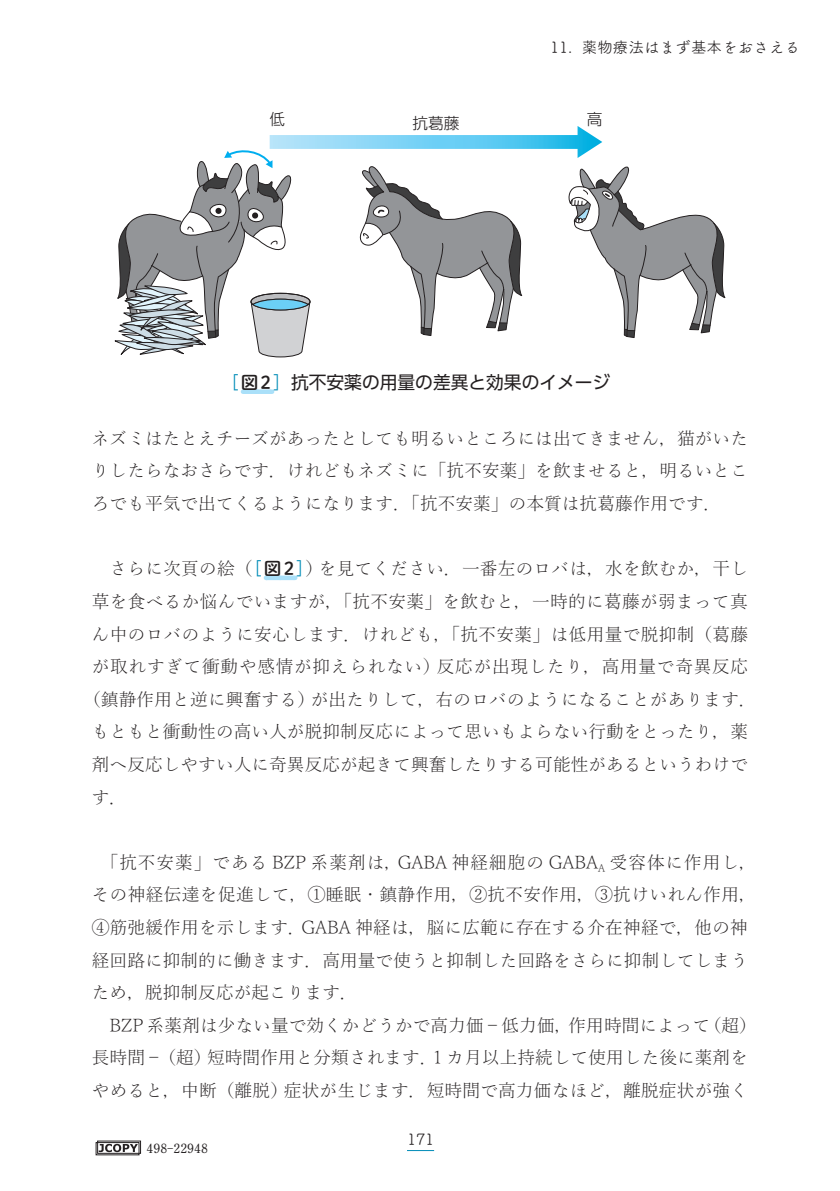
<style>
.page{position:relative;width:840px;height:1191px;background:#fff}
.page>*{position:absolute;margin:0;border:0;box-sizing:border-box;transform-origin:0 0}
.t1{font:300 17.8px/32.6px "Yu Min Pr 6 N";letter-spacing:.005em;color:#231f20}
.t2{font:300 17.8px "Yu Min Pr 6 N";letter-spacing:.035em;color:#231f20}
.t3{font:17.8px "UD Shin Go Pr 6";color:#231f20}
.t4{font:15.6px "Tsuku B Rd Gothic";color:#231f20}
.t5{font:300 15.6px "UD Shin Go Pr 6";color:#231f20}
.t6{font:700 12.8px "Futo Min A101 Pr 6";color:#231f20}
.s1{font-weight:300;color:#008cb7}
.s2{font-family:"Shuei M Go Std B"}
.s3{font-family:"UD Shin Go Pr 6";color:#008cb7}
.s4{font-family:"Shuei M Go Std B";font-weight:400}
</style>
<div class="page">
<svg style="left:407px;top:1150px;width:27px;height:1px"></svg>
<svg style="left:95px;top:1141px;width:47px;height:15px"></svg>
<svg style="left:99px;top:1144px;width:38px;height:7px"></svg>
<div style="left:96px;top:1142px;width:43px;height:13px;border:1px solid #231f20"></div>
<div style="left:97px;top:1140px;width:44px;height:13px;border:1px solid #231f20"></div>
<div style="left:266px;top:575px;width:28px;height:5px;background:#aae0f9"></div>
<div style="left:243px;top:389px;width:28px;height:5px;background:#aae0f9"></div>
<svg style="left:114px;top:126px;width:611px;height:232px"></svg>
<p class="t4" style="left:550px;top:36px;width:251px">11. 薬物療法はまず基本をおさえる</p>
<p class="t5" style="left:269px;top:107px;width:17px">低</p>
<p class="t5" style="left:412px;top:110px;width:48px">抗葛藤</p>
<p class="t5" style="left:586px;top:107px;width:17px">高</p>
<p class="t3" style="left:221px;top:368px;width:391px"><span class="s1">［</span><span class="s2">図2</span><span class="s1">］</span>抗不安薬の用量の差異と効果のイメージ</p>
<p class="t1" style="left:92px;top:420px;width:657px;text-align:justify">ネズミはたとえチーズがあったとしても明るいところには出てきません，猫がいたりしたらなおさらです．けれどもネズミに「抗不安薬」を飲ませると，明るいところでも平気で出てくるようになります．「抗不安薬」の本質は抗葛藤作用です．</p>
<p class="t1" style="left:109px;top:550px;width:639px">さらに次頁の絵（<span class="s3">［</span><span class="s4">図2</span><span class="s3">］</span>）を見てください．一番左のロバは，水を飲むか，干し</p>
<p class="t1" style="left:92px;top:583px;width:657px">草を食べるか悩んでいますが，「抗不安薬」を飲むと，一時的に葛藤が弱まって真</p>
<p class="t1" style="left:92px;top:616px;width:657px">ん中のロバのように安心します．けれども，「抗不安薬」は低用量で脱抑制（葛藤</p>
<p class="t2" style="left:92px;top:650px;width:657px">が取れすぎて衝動や感情が抑えられない）反応が出現したり，高用量で奇異反応</p>
<p class="t1" style="left:83px;top:681px;width:675px">（鎮静作用と逆に興奮する）が出たりして，右のロバのようになることがあります．</p>
<p class="t1" style="left:92px;top:713px;width:657px">もともと衝動性の高い人が脱抑制反応によって思いもよらない行動をとったり，薬</p>
<p class="t1" style="left:92px;top:746px;width:657px">剤へ反応しやすい人に奇異反応が起きて興奮したりする可能性があるというわけで</p>
<p class="t1" style="left:92px;top:779px;width:37px">す．</p>
<p class="t1" style="left:92px;top:844px;width:666px;text-indent:9px">「抗不安薬」である BZP 系薬剤は，GABA 神経細胞の GABA<sub>A</sub> 受容体に作用し，その神経伝達を促進して，①睡眠・鎮静作用，②抗不安作用，③抗けいれん作用，④筋弛緩作用を示します．GABA 神経は，脳に広範に存在する介在神経で，他の神経回路に抑制的に働きます．高用量で使うと抑制した回路をさらに抑制してしまうため，脱抑制反応が起こります．</p>
<p class="t1" style="left:92px;top:1007px;width:666px;text-indent:18px">BZP 系薬剤は少ない量で効くかどうかで高力価 ─ 低力価，作用時間によって（超）長時間 ─（超）短時間作用と分類されます．1 カ月以上持続して使用した後に薬剤をやめると，中断（離脱）症状が生じます．短時間で高力価なほど，離脱症状が強く</p>
<p class="t6" style="left:146px;top:1137px;width:63px">498-22948</p>
<p class="t4" style="left:407px;top:1127px;width:29px">171</p>
</div>
